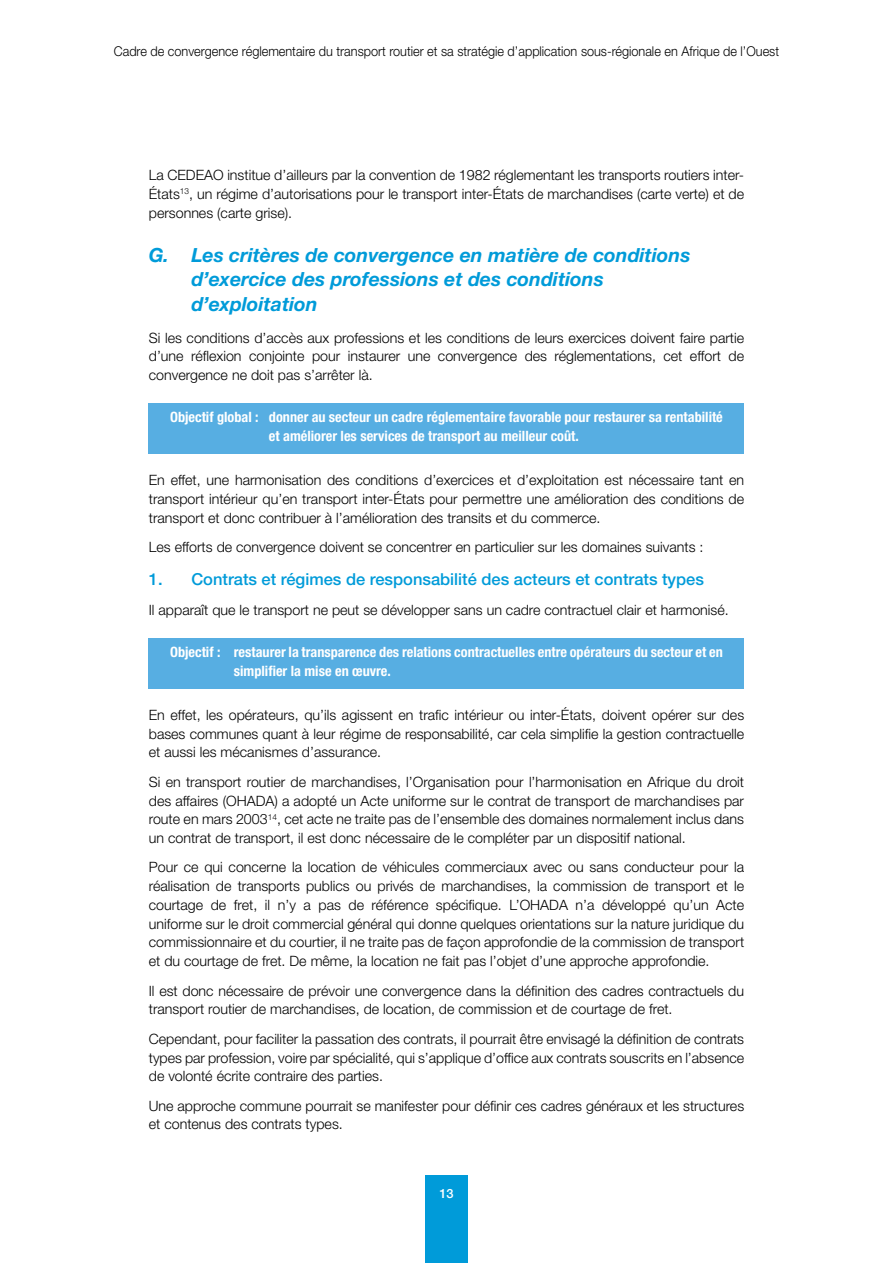
<style>
.page{position:relative;width:893px;height:1263px;background:#fff}
.page>*{position:absolute;margin:0;border:0;box-sizing:border-box;transform-origin:0 0}
.t1{font:italic 700 19.5px/24.8px "Helvetica Neue LT Std";color:#009bd9}
.t2{font:500 16.5px "Helvetica Neue LT Std";color:#009bd9}
.t3{font:300 14.25px/18.8px "Helvetica Neue LT Std";color:#000;text-align:justify}
.t4{font:700 condensed 14.25px/18.8px "Helvetica Neue LT Std";color:#fff}
.t5{font:300 13.5px "Helvetica Neue LT Std";color:#000;scale:.94 1}
.t6{font:500 12.75px "Helvetica Neue LT Std";color:#fff}
</style>
<div class="page">
<div style="left:425px;top:1176px;width:43px;height:87px;background:#009bd9"></div>
<div style="left:149px;top:404px;width:595px;height:50px;background:#57aee2"></div>
<div style="left:149px;top:638px;width:595px;height:50px;background:#57aee2"></div>
<p class="t5" style="left:114px;top:43px;width:709px">Cadre de convergence réglementaire du transport routier et sa stratégie d’application sous-régionale en Afrique de l’Ouest</p>
<p class="t3" style="left:149px;top:166px;width:597px">La CEDEAO institue d’ailleurs par la convention de 1982 réglementant les transports routiers inter-États<sup>13</sup>, un régime d’autorisations pour le transport inter-États de marchandises (carte verte) et de personnes (carte grise).</p>
<h1 class="t1" style="left:191px;top:242px;width:501px;text-indent:-43px">G. Les critères de convergence en matière de conditions d’exercice des professions et des conditions d’exploitation</h1>
<p class="t3" style="left:149px;top:328px;width:597px">Si les conditions d’accès aux professions et les conditions de leurs exercices doivent faire partie d’une réflexion conjointe pour instaurer une convergence des réglementations, cet effort de convergence ne doit pas s’arrêter là.</p>
<p class="t4" style="left:269px;top:408px;width:455px;text-indent:-99px">Objectif global : donner au secteur un cadre réglementaire favorable pour restaurer sa rentabilité et améliorer les services de transport au meilleur coût.</p>
<p class="t3" style="left:149px;top:471px;width:597px">En effet, une harmonisation des conditions d’exercices et d’exploitation est nécessaire tant en transport intérieur qu’en transport inter-États pour permettre une amélioration des conditions de transport et donc contribuer à l’amélioration des transits et du commerce.</p>
<p class="t3" style="left:149px;top:537px;width:556px">Les efforts de convergence doivent se concentrer en particulier sur les domaines suivants :</p>
<p class="t2" style="left:149px;top:570px;width:557px">1. Contrats et régimes de responsabilité des acteurs et contrats types</p>
<p class="t3" style="left:149px;top:600px;width:581px">Il apparaît que le transport ne peut se développer sans un cadre contractuel clair et harmonisé.</p>
<p class="t4" style="left:234px;top:642px;width:490px;text-indent:-64px">Objectif : restaurer la transparence des relations contractuelles entre opérateurs du secteur et en simplifier la mise en œuvre.</p>
<p class="t3" style="left:149px;top:705px;width:597px">En effet, les opérateurs, qu’ils agissent en trafic intérieur ou inter-États, doivent opérer sur des bases communes quant à leur régime de responsabilité, car cela simplifie la gestion contractuelle et aussi les mécanismes d’assurance.</p>
<p class="t3" style="left:149px;top:772px;width:597px">Si en transport routier de marchandises, l’Organisation pour l’harmonisation en Afrique du droit des affaires (OHADA) a adopté un Acte uniforme sur le contrat de transport de marchandises par route en mars 2003<sup>14</sup>, cet acte ne traite pas de l’ensemble des domaines normalement inclus dans un contrat de transport, il est donc nécessaire de le compléter par un dispositif national.</p>
<p class="t3" style="left:149px;top:858px;width:597px">Pour ce qui concerne la location de véhicules commerciaux avec ou sans conducteur pour la réalisation de transports publics ou privés de marchandises, la commission de transport et le courtage de fret, il n’y a pas de référence spécifique. L’OHADA n’a développé qu’un Acte uniforme sur le droit commercial général qui donne quelques orientations sur la nature juridique du commissionnaire et du courtier, il ne traite pas de façon approfondie de la commission de transport et du courtage de fret. De même, la location ne fait pas l’objet d’une approche approfondie.</p>
<p class="t3" style="left:149px;top:981px;width:597px">Il est donc nécessaire de prévoir une convergence dans la définition des cadres contractuels du transport routier de marchandises, de location, de commission et de courtage de fret.</p>
<p class="t3" style="left:149px;top:1029px;width:597px">Cependant, pour faciliter la passation des contrats, il pourrait être envisagé la définition de contrats types par profession, voire par spécialité, qui s’applique d’office aux contrats souscrits en l’absence de volonté écrite contraire des parties.</p>
<p class="t3" style="left:149px;top:1096px;width:597px">Une approche commune pourrait se manifester pour définir ces cadres généraux et les structures et contenus des contrats types.</p>
<p class="t6" style="left:439px;top:1186px;width:16px">13</p>
</div>
